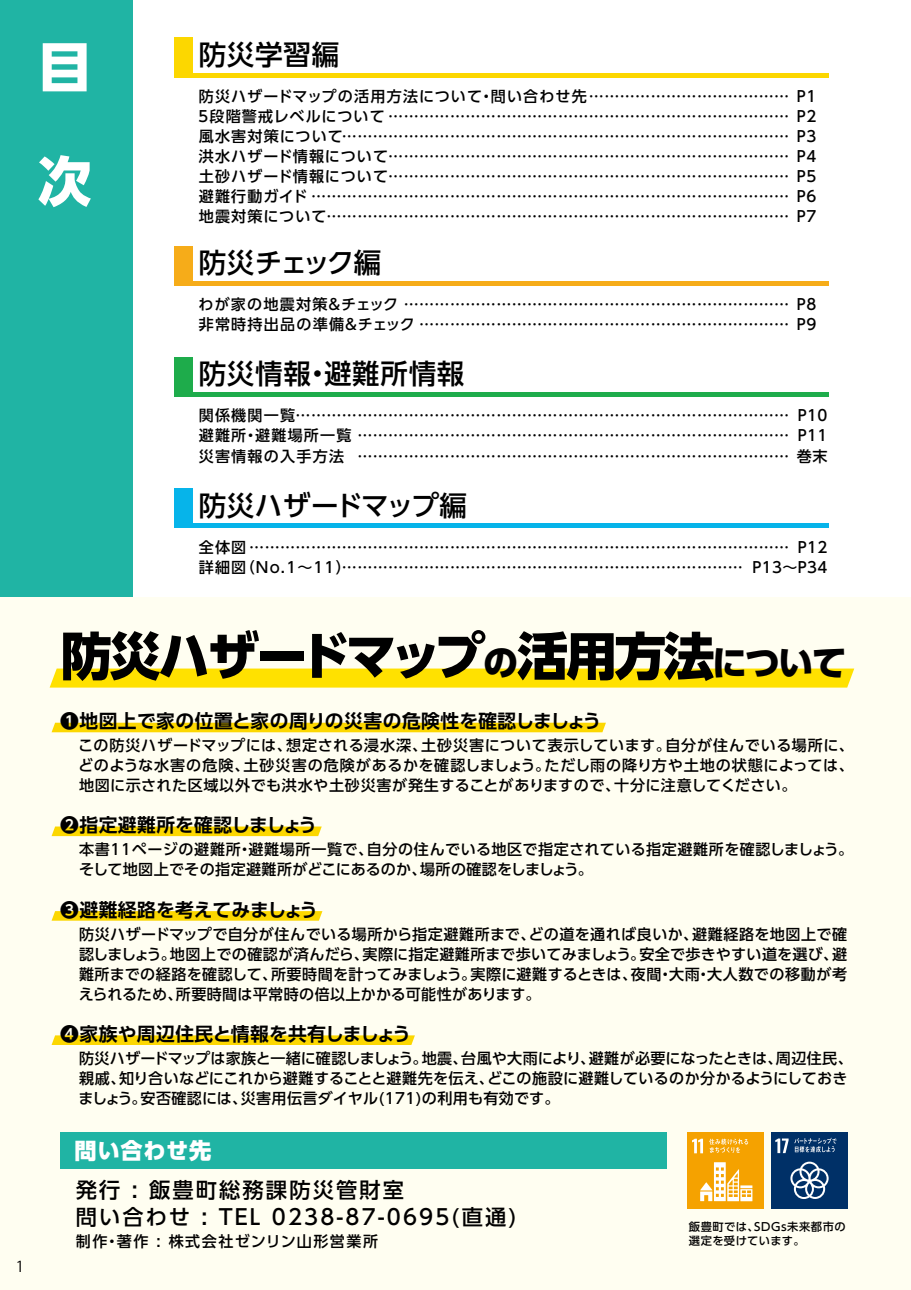
<style>
.page{position:relative;width:911px;height:1290px;background:#fff}
.page>*{position:absolute;margin:0;border:0;box-sizing:border-box;transform-origin:0 0}
.t1{font:800 53.75px/114px "UD Shin Go Pro";color:#fff}
.t2{font:800 51.38px "UD Shin Go Pro";letter-spacing:-.05em;color:#000}
.t3{font:500 27.5px "UD Shin Go Pro";letter-spacing:.025em;color:#000}
.t4{font:500 27.5px "UD Shin Go Pro";letter-spacing:-.055em;color:#000}
.t5{font:800 22.12px "UD Shin Go Pro";letter-spacing:.045em;color:#fff}
.t6{font:500 21.25px/27.5px "UD Shin Go Pro";letter-spacing:.1em;color:#000}
.t7{font:700 18.75px "UD Shin Go Pro De";letter-spacing:.015em;color:#000}
.t8{font:500 15px/20px "UD Shin Go Pro";letter-spacing:.025em;color:#000;text-align:justify}
.t9{font:500 15px/20px "UD Shin Go Pro";letter-spacing:.08em;color:#000}
.t10{font:500 15px "UD Shin Go Pro";letter-spacing:.1em;color:#000}
.t11{font:15px "Koz Go Pr 6 N";color:#000}
.t12{font:500 11.25px/13.8px "UD Shin Go Pro";letter-spacing:.05em;color:#000}
.s1{font-size:35px}
</style>
<div class="page">
<div style="left:0;top:0;width:133px;height:598px;background:#20b4a4"></div>
<div style="left:0;top:598px;width:911px;height:692px;background:#fffef1"></div>
<div style="left:50px;top:668px;width:804px;height:19px;background:#ffe100"></div>
<div style="left:52px;top:723px;width:554px;height:9px;background:#fcd700"></div>
<svg style="left:52px;top:826px;width:270px;height:10px;background:#fcd90f"></svg>
<svg style="left:52px;top:911px;width:270px;height:10px;background:#fcd80c"></svg>
<svg style="left:52px;top:1035px;width:363px;height:10px;background:#fcd80b"></svg>
<div style="left:60px;top:1132px;width:607px;height:36px;background:#20b4a4"></div>
<hr style="left:174px;top:73px;width:655px;height:4px;background:#fcd700">
<div style="left:174px;top:281px;width:655px;height:5px;background:#f6ac19"></div>
<div style="left:174px;top:392px;width:655px;height:5px;background:#1eac4b"></div>
<hr style="left:174px;top:524px;width:655px;height:4px;background:#06b4ea">
<div style="left:174px;top:37px;width:19px;height:40px;background:#fcd700"></div>
<div style="left:174px;top:246px;width:19px;height:40px;background:#f6ac19"></div>
<div style="left:174px;top:357px;width:19px;height:40px;background:#1eac4b"></div>
<div style="left:174px;top:488px;width:19px;height:40px;background:#06b4ea"></div>
<div style="left:687px;top:1132px;width:77px;height:76px;background:#f5a200"></div>
<svg style="left:692px;top:1139px;width:11px;height:14px"></svg>
<svg style="left:700px;top:1162px;width:52px;height:39px"></svg>
<svg style="left:709px;top:1138px;width:39px;height:15px"></svg>
<div style="left:771px;top:1132px;width:76px;height:76px;background:#003067"></div>
<svg style="left:775px;top:1138px;width:13px;height:15px"></svg>
<svg style="left:790px;top:1161px;width:38px;height:38px"></svg>
<svg style="left:794px;top:1138px;width:42px;height:14px"></svg>
<h1 class="t1" style="left:38px;top:9px;width:55px">目次</h1>
<h3 class="t3" style="left:199px;top:32px;width:142px">防災学習編</h3>
<p class="t8" style="left:196px;top:86px;width:595px">防災ハザードマップの活用方法について・問い合わせ先…………………………………５段階警戒レベルについて ……………………………………………………………………風水害対策について……………………………………………………………………………洪水ハザード情報について……………………………………………………………………土砂ハザード情報について……………………………………………………………………避難行動ガイド …………………………………………………………………………………地震対策について………………………………………………………………………………</p>
<p class="t8" style="left:797px;top:86px;width:21px">P1<br>P2<br>P3<br>P4<br>P5<br>P6<br>P7</p>
<h3 class="t4" style="left:199px;top:241px;width:184px">防災チェック編</h3>
<p class="t9" style="left:198px;top:294px;width:592px">わが家の地震対策＆チェック …………………………………………………………………非常時持出品の準備＆チェック ………………………………………………………………</p>
<p class="t8" style="left:797px;top:294px;width:21px">P8<br>P9</p>
<h3 class="t3" style="left:199px;top:352px;width:267px">防災情報・避難所情報</h3>
<p class="t8" style="left:199px;top:405px;width:592px">関係機関一覧……………………………………………………………………………………避難所・避難場所一覧 …………………………………………………………………………災害情報の入手方法</p>
<p class="t8" style="left:357px;top:445px;width:433px">…………………………………………………………………………</p>
<p class="t8" style="left:797px;top:405px;width:32px">P10<br>P11巻末</p>
<h3 class="t3" style="left:199px;top:483px;width:270px">防災ハザードマップ編</h3>
<p class="t9" style="left:199px;top:536px;width:592px">全体図 ……………………………………………………………………………………………詳細図（No.1～11）</p>
<p class="t8" style="left:752px;top:536px;width:76px;text-align:right">P12<br>P13～P34</p>
<p class="t8" style="left:342px;top:556px;width:449px">……………………………………………………………………　　　</p>
<p class="t11" style="left:16px;top:1258px;width:10px">1</p>
<h2 class="t2" style="left:61px;top:614px;width:787px">防災ハザードマップ<span class="s1">の</span>活用方法<span class="s1">について</span></h2>
<p class="t7" style="left:60px;top:706px;width:542px">❶地図上で家の位置と家の周りの災害の危険性を確認しましょう</p>
<p class="t8" style="left:78px;top:735px;width:777px">この防災ハザードマップには、想定される浸水深、土砂災害について表示しています。自分が住んでいる場所に、どのような水害の危険、土砂災害の危険があるかを確認しましょう。ただし雨の降り方や土地の状態によっては、地図に示された区域以外でも洪水や土砂災害が発生することがありますので、十分に注意してください。</p>
<p class="t7" style="left:60px;top:810px;width:258px">❷指定避難所を確認しましょう</p>
<p class="t8" style="left:79px;top:839px;width:776px">本書11ページの避難所・避難場所一覧で、自分の住んでいる地区で指定されている指定避難所を確認しましょう。そして地図上でその指定避難所がどこにあるのか、場所の確認をしましょう。</p>
<p class="t7" style="left:60px;top:894px;width:259px">❸避難経路を考えてみましょう</p>
<p class="t8" style="left:79px;top:923px;width:770px">防災ハザードマップで自分が住んでいる場所から指定避難所まで、どの道を通れば良いか、避難経路を地図上で確認しましょう。地図上での確認が済んだら、実際に指定避難所まで歩いてみましょう。安全で歩きやすい道を選び、避難所までの経路を確認して、所要時間を計ってみましょう。実際に避難するときは、夜間・大雨・大人数での移動が考えられるため、所要時間は平常時の倍以上かかる可能性があります。</p>
<p class="t7" style="left:60px;top:1018px;width:352px">❹家族や周辺住民と情報を共有しましょう</p>
<p class="t8" style="left:78px;top:1048px;width:775px;text-align:left">防災ハザードマップは家族と一緒に確認しましょう。地震、台風や大雨により、避難が必要になったときは、周辺住民、親戚、知り合いなどにこれから避難することと避難先を伝え、どこの施設に避難しているのか分かるようにしておきましょう。安否確認には、災害用伝言ダイヤル(171)の利用も有効です。</p>
<h3 class="t5" style="left:74px;top:1133px;width:138px">問い合わせ先</h3>
<h3 class="t6" style="left:76px;top:1175px;width:442px">発行 : 飯豊町総務課防災管財室<br>問い合わせ : TEL 0238-87-0695(直通)</h3>
<p class="t10" style="left:76px;top:1229px;width:304px">制作・著作 : 株式会社ゼンリン山形営業所</p>
<p class="t12" style="left:689px;top:1219px;width:158px">飯豊町では、SDGs未来都市の選定を受けています。</p>
</div>
